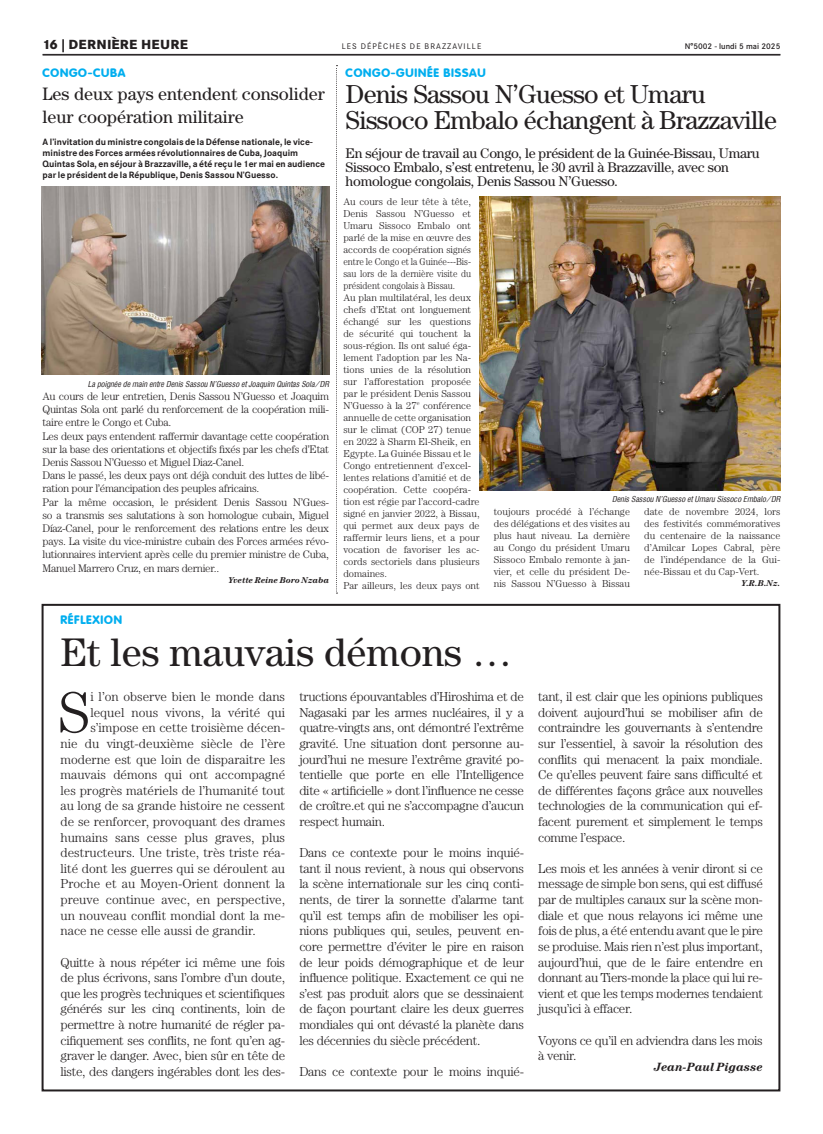
<style>
.page{position:relative;width:823px;height:1134px;background:#fff}
.page>*{position:absolute;margin:0;border:0;box-sizing:border-box;transform-origin:0 0}
.t1{font:300 58.3px "Century";color:#231f20}
.t2{font:40px "Century";color:#231f20}
.t3{font:26px/26px "Century";letter-spacing:-.025em;color:#231f20}
.t4{font:18px/23px "Century";color:#231f20}
.t5{font:14px/14px "Century";letter-spacing:-.02em;color:#231f20}
.t6{font:300 13px/15.6px "Century";color:#231f20;text-align:justify}
.t7{font:300 13px/15.6px "Century";letter-spacing:-.025em;color:#231f20}
.t8{font:800 13px "Corporate SBQ";letter-spacing:.02em;color:#231f20}
.t9{font:800 12px "Corporate Rounded";letter-spacing:.06em;color:#00aeef}
.t10{font:italic 700 12px "Century";color:#231f20}
.t11{font:300 11px/13.2px "Century";letter-spacing:-.025em;color:#231f20}
.t12{font:300 10px/12px "Century";color:#231f20;text-align:justify}
.t13{font:700 9px/11px "Corporate SBQ";color:#231f20}
.t14{font:italic 700 8.5px "Century";color:#231f20}
.t15{font:italic 8px "Corporate Condensed";color:#231f20}
.t16{font:8px "Corporate SBQ";letter-spacing:.135em;color:#231f20}
.t17{font:500 8px "Corporate SBQ";color:#231f20}
</style>
<div class="page">
<hr style="left:43px;top:54px;width:737px;height:1px;background:#231f20">
<hr style="left:43px;top:55px;width:737px;height:1px;background:#231f20">
<div style="left:42px;top:604px;width:738px;height:487px;border:2px solid #231f20"></div>
<img style="left:42px;top:186px;width:287px;height:189px">
<svg style="left:336px;top:65px;width:1px;height:529px"></svg>
<img style="left:479px;top:197px;width:301px;height:293px">
<p class="t8" style="left:43px;top:36px;width:147px">16 | DERNIÈRE HEURE</p>
<p class="t16" style="left:341px;top:41px;width:141px">LES DÉPÊCHES DE BRAZZAVILLE</p>
<p class="t17" style="left:684px;top:42px;width:97px">N°5002 - lundi 5 mai 2025</p>
<p class="t9" style="left:43px;top:66px;width:84px">CONGO-CUBA</p>
<h3 class="t4" style="left:43px;top:83px;width:284px">Les deux pays entendent consolider leur coopération militaire</h3>
<p class="t13" style="left:43px;top:136px;width:284px">A l’invitation du ministre congolais de la Défense nationale, le vice&shy;ministre des Forces armées révolutionnaires de Cuba, Joaquim Quintas Sola, en séjour à Brazzaville, a été reçu le 1er mai en audience par le président de la République, Denis Sassou N’Guesso.</p>
<p class="t15" style="left:88px;top:379px;width:243px">La poignée de main entre Denis Sassou N’Guesso et Joaquim Quintas Sola / DR</p>
<p class="t11" style="left:43px;top:389px;width:288px">Au cours de leur entretien, Denis Sassou N’Guesso et Joaquim Quintas Sola ont parlé du renforcement de la coopération mili&shy;taire entre le Congo et Cuba.<br>Les deux pays entendent raffermir davantage cette coopération sur la base des orientations et objectifs fixés par les chefs d’Etat Denis Sassou N’Guesso et Miguel Diaz-Canel.<br>Dans le passé, les deux pays ont déjà conduit des luttes de libé&shy;ration pour l’émancipation des peuples africains.<br>Par la même occasion, le président Denis Sassou N’Gues&shy;so a transmis ses salutations à son homologue cubain, Miguel Díaz-Canel, pour le renforcement des relations entre les deux pays. La visite du vice-ministre cubain des Forces armées révo&shy;lutionnaires intervient après celle du premier ministre de Cuba, Manuel Marrero Cruz, en mars dernier..</p>
<p class="t14" style="left:228px;top:575px;width:102px">Yvette Reine Boro Nzaba</p>
<p class="t9" style="left:345px;top:66px;width:142px">CONGO-GUINÉE BISSAU</p>
<h3 class="t3" style="left:345px;top:81px;width:433px">Denis Sassou N’Guesso et Umaru<br>Sissoco Embalo échangent à Brazzaville</h3>
<p class="t5" style="left:345px;top:146px;width:415px">En séjour de travail au Congo, le président de la Guinée-Bissau, Umaru<br>Sissoco Embalo, s’est entretenu, le 30 avril à Brazzaville, avec son homologue congolais, Denis Sassou N’Guesso.</p>
<p class="t12" style="left:343px;top:195px;width:138px;text-align:left">Au cours de leur tête à tête,<br>Denis Sassou N’Guesso et<br>Umaru Sissoco Embalo ont parlé de la mise en œuvre des accords de coopération signés entre le Congo et la Guinée---Bis&shy;sau lors de la dernière visite du président congolais à Bissau.<br>Au plan multilatéral, les deux chefs d’Etat ont longuement échangé sur les questions de sécurité qui touchent la sous-région. Ils ont salué éga&shy;lement l’adoption par les Na&shy;tions unies de la résolution sur l’afforestation proposée par le président Denis Sassou<br>N’Guesso à la 27<sup>e</sup> conférence annuelle de cette organisation sur le climat (COP 27) tenue en 2022 à Sharm El-Sheik, en<br>Egypte. La Guinée Bissau et le<br>Congo entretiennent d’excel&shy;lentes relations d’amitié et de coopération. Cette coopéra&shy;tion est régie par l’accord-cadre signé en janvier 2022, à Bissau, qui permet aux deux pays de raffermir leurs liens, et a pour vocation de favoriser les ac&shy;cords sectoriels dans plusieurs domaines.<br>Par ailleurs, les deux pays ont</p>
<p class="t15" style="left:611px;top:495px;width:170px">Denis Sassou N’Guesso et Umaru Sissoco Embalo / DR</p>
<p class="t12" style="left:493px;top:505px;width:138px">toujours procédé à l’échange des délégations et des visites au plus haut niveau. La dernière au Congo du président Umaru Sissoco Embalo remonte à jan&shy;vier, et celle du président De&shy;nis Sassou N’Guesso à Bissau</p>
<p class="t12" style="left:643px;top:505px;width:138px">date de novembre 2024, lors des festivités commémoratives du centenaire de la naissance d’Amilcar Lopes Cabral, père de l’indépendance de la Gui&shy;née-Bissau et du Cap-Vert.</p>
<p class="t14" style="left:741px;top:578px;width:40px">Y.R.B.Nz.</p>
<p class="t9" style="left:60px;top:613px;width:63px">RÉFLEXION</p>
<h2 class="t2" style="left:60px;top:629px;width:453px">Et les mauvais démons …</h2>
<h1 class="t1" style="left:58px;top:679px;width:34px">S</h1>
<p class="t6" style="left:90px;top:689px;width:196px">i l’on observe bien le monde dans</p>
<p class="t6" style="left:90px;top:704px;width:196px">lequel nous vivons, la vérité qui</p>
<p class="t6" style="left:90px;top:720px;width:196px">s’impose en cette troisième décen-</p>
<p class="t6" style="left:60px;top:736px;width:226px">nie du vingt-deuxième siècle de l’ère</p>
<p class="t6" style="left:60px;top:751px;width:226px">moderne est que loin de disparaitre les</p>
<p class="t6" style="left:60px;top:767px;width:226px">mauvais démons qui ont accompagné</p>
<p class="t6" style="left:60px;top:782px;width:226px">les progrès matériels de l’humanité tout</p>
<p class="t6" style="left:60px;top:798px;width:226px">au long de sa grande histoire ne cessent</p>
<p class="t6" style="left:60px;top:814px;width:226px">de se renforcer, provoquant des drames</p>
<p class="t6" style="left:60px;top:829px;width:226px">humains sans cesse plus graves, plus</p>
<p class="t6" style="left:60px;top:845px;width:226px">destructeurs. Une triste, très triste réa-</p>
<p class="t6" style="left:60px;top:860px;width:226px">lité dont les guerres qui se déroulent au</p>
<p class="t6" style="left:60px;top:876px;width:226px">Proche et au Moyen-Orient donnent la</p>
<p class="t6" style="left:60px;top:892px;width:226px">preuve continue avec, en perspective,</p>
<p class="t6" style="left:60px;top:907px;width:226px">un nouveau conflit mondial dont la me-</p>
<p class="t6" style="left:60px;top:923px;width:197px">nace ne cesse elle aussi de grandir.</p>
<p class="t6" style="left:60px;top:954px;width:226px">Quitte à nous répéter ici même une fois de plus écrivons, sans l’ombre d’un doute, que les progrès techniques et scientifiques générés sur les cinq continents, loin de permettre à notre humanité de régler pa&shy;cifiquement ses conflits, ne font qu’en ag&shy;graver le danger. Avec, bien sûr en tête de liste, des dangers ingérables dont les des-</p>
<p class="t6" style="left:299px;top:689px;width:226px">tructions épouvantables d’Hiroshima et de Nagasaki par les armes nucléaires, il y a quatre-vingts ans, ont démontré l’extrême gravité. Une situation dont personne au&shy;jourd’hui ne mesure l’extrême gravité po&shy;tentielle que porte en elle l’Intelligence dite « artificielle » dont l’influence ne cesse de croître.et qui ne s’accompagne d’aucun respect humain.</p>
<p class="t6" style="left:299px;top:845px;width:226px">Dans ce contexte pour le moins inquié&shy;tant il nous revient, à nous qui observons la scène internationale sur les cinq conti&shy;nents, de tirer la sonnette d’alarme tant qu’il est temps afin de mobiliser les opi&shy;nions publiques qui, seules, peuvent en&shy;core permettre d’éviter le pire en raison de leur poids démographique et de leur influence politique. Exactement ce qui ne s’est pas produit alors que se dessinaient de façon pourtant claire les deux guerres mondiales qui ont dévasté la planète dans les décennies du siècle précédent.</p>
<p class="t7" style="left:299px;top:1063px;width:226px">Dans ce contexte pour le moins inquié-</p>
<p class="t6" style="left:538px;top:689px;width:226px">tant, il est clair que les opinions publiques doivent aujourd’hui se mobiliser afin de contraindre les gouvernants à s’entendre sur l’essentiel, à savoir la résolution des conflits qui menacent la paix mondiale.<br>Ce qu’elles peuvent faire sans difficulté et de différentes façons grâce aux nouvelles technologies de la communication qui ef&shy;facent purement et simplement le temps comme l’espace.</p>
<p class="t6" style="left:538px;top:860px;width:226px">Les mois et les années à venir diront si ce message de simple bon sens, qui est diffusé par de multiples canaux sur la scène mon&shy;diale et que nous relayons ici même une fois de plus, a été entendu avant que le pire se produise. Mais rien n’est plus important, aujourd’hui, que de le faire entendre en donnant au Tiers-monde la place qui lui re&shy;vient et que les temps modernes tendaient jusqu’ici à effacer.</p>
<p class="t7" style="left:538px;top:1032px;width:226px">Voyons ce qu’il en adviendra dans les mois à venir.</p>
<p class="t10" style="left:653px;top:1060px;width:110px">Jean-Paul Pigasse</p>
</div>
